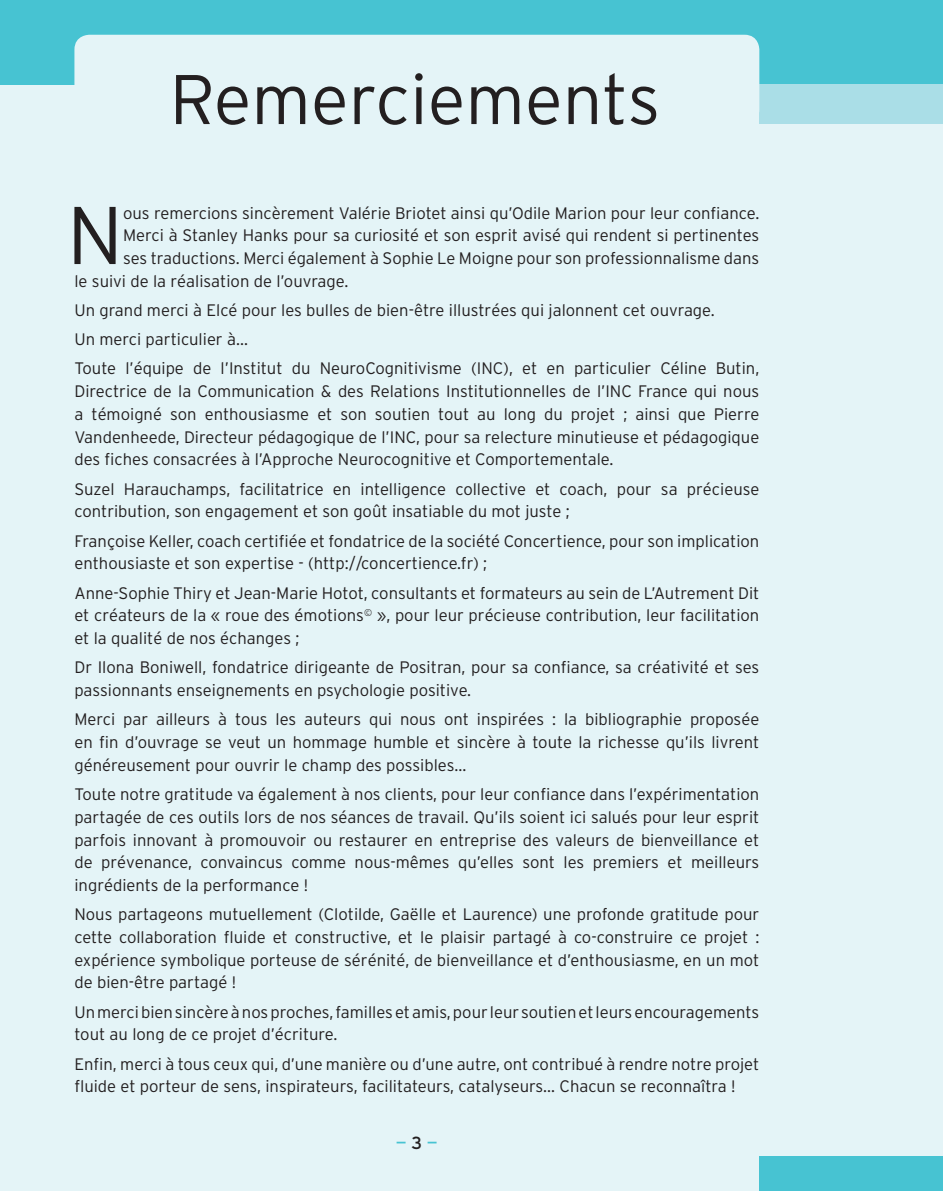
<style>
.page{position:relative;width:943px;height:1191px;background:#e4f4f7}
.page>*{position:absolute;margin:0;border:0;box-sizing:border-box;transform-origin:0 0}
.t1{font:300 81.55px "Interstate";color:#231f20}
.t2{font:300 70px "Interstate";color:#231f20}
.t3{font:17.5px "Interstate";color:#47c3d2}
.t4{font:300 16.62px/22.8px "Interstate";color:#231f20}
.s1{color:#231f20}
</style>
<div class="page">
<div style="left:759px;top:1156px;width:184px;height:35px;background:#47c3d2"></div>
<div style="left:0;top:0;width:943px;height:84px;background:#47c3d2"></div>
<div style="left:759px;top:84px;width:184px;height:40px;background:#aadee7"></div>
<div style="left:74px;top:35px;width:685px;height:89px;background:#e4f4f7;border-radius:15px"></div>
<h2 class="t2" style="left:170px;top:60px;width:492px">Remerciements</h2>
<h1 class="t1" style="left:67px;top:189px;width:58px">N</h1>
<p class="t4" style="left:123px;top:201px;width:637px">ous remercions sincèrement Valérie Briotet ainsi qu’Odile Marion pour leur confiance.</p>
<p class="t4" style="left:123px;top:224px;width:637px">Merci à Stanley Hanks pour sa curiosité et son esprit avisé qui rendent si pertinentes</p>
<p class="t4" style="left:123px;top:247px;width:637px">ses traductions. Merci également à Sophie Le Moigne pour son professionnalisme dans</p>
<p class="t4" style="left:74px;top:269px;width:275px">le suivi de la réalisation de l’ouvrage.</p>
<p class="t4" style="left:74px;top:295px;width:686px;line-height:29.2px">Un grand merci à Elcé pour les bulles de bien-être illustrées qui jalonnent cet ouvrage.<br>Un merci particulier à…<br>Toute l’équipe de l’Institut du NeuroCognitivisme (INC), et en particulier Céline Butin,</p>
<p class="t4" style="left:74px;top:380px;width:686px;text-align:justify">Directrice de la Communication &amp; des Relations Institutionnelles de l’INC France qui nous a témoigné son enthousiasme et son soutien tout au long du projet ; ainsi que Pierre Vandenheede, Directeur pédagogique de l’INC, pour sa relecture minutieuse et pédagogique des fiches consacrées à l’Approche Neurocognitive et Comportementale.</p>
<p class="t4" style="left:74px;top:477px;width:686px">Suzel Harauchamps, facilitatrice en intelligence collective et coach, pour sa précieuse contribution, son engagement et son goût insatiable du mot juste ;</p>
<p class="t4" style="left:74px;top:529px;width:686px">Françoise Keller, coach certifiée et fondatrice de la société Concertience, pour son implication enthousiaste et son expertise - (http://concertience.fr) ;</p>
<p class="t4" style="left:74px;top:581px;width:686px;text-align:justify">Anne-Sophie Thiry et Jean-Marie Hotot, consultants et formateurs au sein de L’Autrement Dit et créateurs de la « roue des émotions<sup>©</sup> », pour leur précieuse contribution, leur facilitation et la qualité de nos échanges ;</p>
<p class="t4" style="left:74px;top:656px;width:686px">Dr Ilona Boniwell, fondatrice dirigeante de Positran, pour sa confiance, sa créativité et ses passionnants enseignements en psychologie positive.</p>
<p class="t4" style="left:74px;top:708px;width:686px;text-align:justify">Merci par ailleurs à tous les auteurs qui nous ont inspirées : la bibliographie proposée en fin d’ouvrage se veut un hommage humble et sincère à toute la richesse qu’ils livrent généreusement pour ouvrir le champ des possibles…</p>
<p class="t4" style="left:74px;top:782px;width:686px;text-align:justify">Toute notre gratitude va également à nos clients, pour leur confiance dans l’expérimentation partagée de ces outils lors de nos séances de travail. Qu’ils soient ici salués pour leur esprit parfois innovant à promouvoir ou restaurer en entreprise des valeurs de bienveillance et de prévenance, convaincus comme nous-mêmes qu’elles sont les premiers et meilleurs ingrédients de la performance !</p>
<p class="t4" style="left:74px;top:902px;width:686px;text-align:justify">Nous partageons mutuellement (Clotilde, Gaëlle et Laurence) une profonde gratitude pour cette collaboration fluide et constructive, et le plaisir partagé à co-construire ce projet : expérience symbolique porteuse de sérénité, de bienveillance et d’enthousiasme, en un mot de bien-être partagé !</p>
<p class="t4" style="left:74px;top:1000px;width:686px">Un merci bien sincère à nos proches, familles et amis, pour leur soutien et leurs encouragements tout au long de ce projet d’écriture.</p>
<p class="t4" style="left:74px;top:1052px;width:686px">Enfin, merci à tous ceux qui, d’une manière ou d’une autre, ont contribué à rendre notre projet fluide et porteur de sens, inspirateurs, facilitateurs, catalyseurs… Chacun se reconnaîtra !</p>
<p class="t3" style="left:396px;top:1133px;width:43px">— <span class="s1">3</span> —</p>
</div>
